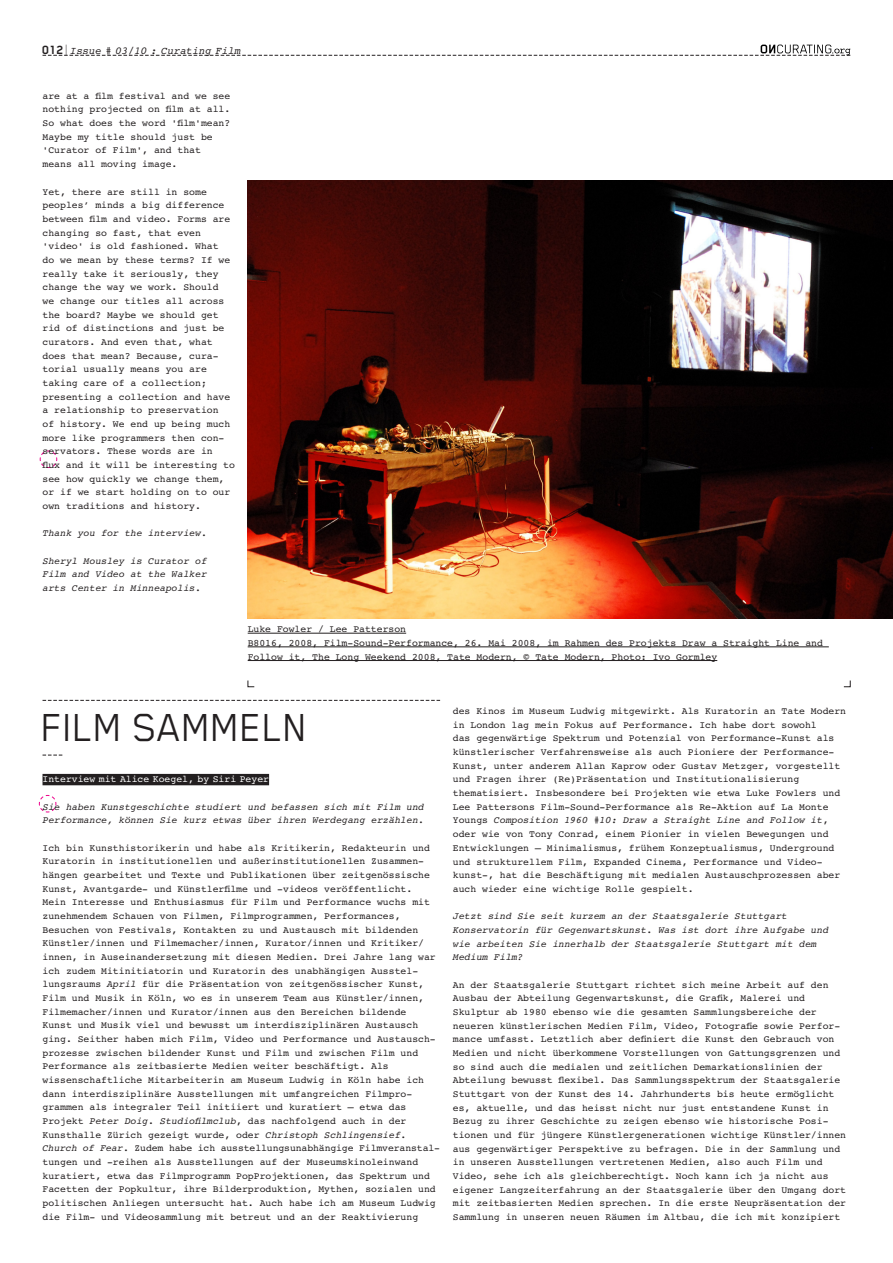
<style>
.page{position:relative;width:893px;height:1263px;background:#fff}
.page>*{position:absolute;margin:0;border:0;box-sizing:border-box;transform-origin:0 0}
.t1{font:45px "Blender";color:#231f20}
.t2{font:italic 10.5px "Courier 10 Pitch BT";color:#231f20}
.t3{font:9.75px/13.6px "Courier 10 Pitch BT";color:#231f20}
.t4{font:italic 9.75px/13.6px "Courier 10 Pitch BT";color:#231f20}
.t5{font:9.75px "Courier 10 Pitch BT";color:#fff}
.s1{font-family:"Blender";font-weight:700;font-style:normal;font-size:13.8px}
.s2{font-family:"Blender";font-weight:100;font-style:normal;font-size:13.8px}
.s3{font-style:italic}
</style>
<div class="page">
<svg style="left:40px;top:450px;width:17px;height:18px"></svg>
<svg style="left:39px;top:795px;width:17px;height:17px"></svg>
<div style="left:43px;top:774px;width:226px;height:11px;background:#231f20"></div>
<img style="left:248px;top:181px;width:645px;height:438px">
<svg style="left:247px;top:680px;width:8px;height:7px"></svg>
<svg style="left:843px;top:680px;width:8px;height:7px"></svg>
<hr style="left:248px;top:633px;width:158px;height:1px;background:#231f20">
<hr style="left:248px;top:646px;width:581px;height:1px;background:#231f20">
<hr style="left:248px;top:660px;width:469px;height:1px;background:#231f20">
<svg style="left:43px;top:755px;width:19px;height:1px"></svg>
<svg style="left:43px;top:700px;width:397px;height:1px"></svg>
<svg style="left:43px;top:45px;width:807px;height:11px"></svg>
<p class="t2" style="left:43px;top:45px;width:200px"><span class="s1">012</span> <span class="s2">|</span> Issue # 03/10 : Curating Film</p>
<p class="t3" style="left:43px;top:89px;width:189px">are at a film festival and we see nothing projected on film at all.<br>So what does the word 'film'mean?<br>Maybe my title should just be <span class="s3">'</span>Curator of Film<span class="s3">'</span>, and that means all moving image.</p>
<p class="t3" style="left:43px;top:185px;width:194px">Yet, there are still in some peoples’ minds a big difference between film and video. Forms are changing so fast, that even <span class="s3">'</span>video<span class="s3">'</span> is old fashioned. What<br>do we mean by these terms? If we really take it seriously, they change the way we work. Should<br>we change our titles all across the board? Maybe we should get rid of distinctions and just be curators. And even that, what does that mean? Because, cura&shy;torial usually means you are taking care of a collection; presenting a collection and have a relationship to preservation<br>of history. We end up being much more like programmers then con&shy;servators. These words are in<br>flux and it will be interesting to see how quickly we change them, or if we start holding on to our own traditions and history.</p>
<p class="t4" style="left:43px;top:527px;width:166px">Thank you for the interview.</p>
<p class="t4" style="left:43px;top:554px;width:166px;text-align:justify">Sheryl Mousley is Curator of Film and Video at the Walker arts Center in Minneapolis.</p>
<p class="t3" style="left:248px;top:623px;width:577px">Luke Fowler / Lee Patterson<br>B8016, 2008, Film-Sound-Performance, 26. Mai 2008, im Rahmen des Projekts Draw a Straight Line and<br>Follow it, The Long Weekend 2008, Tate Modern, © Tate Modern, Photo: Ivo Gormley</p>
<h1 class="t1" style="left:43px;top:701px;width:268px">FILM SAMMELN</h1>
<p class="t5" style="left:43px;top:774px;width:228px">Interview mit Alice Koegel, by Siri Peyer</p>
<p class="t4" style="left:43px;top:800px;width:383px">Sie haben Kunstgeschichte studiert und befassen sich mit Film und<br>Performance, können Sie kurz etwas über ihren Werdegang erzählen.</p>
<p class="t3" style="left:43px;top:841px;width:399px">Ich bin Kunsthistorikerin und habe als Kritikerin, Redakteurin und Kuratorin in institutionellen und außerinstitutionellen Zusammen&shy;hängen gearbeitet und Texte und Publikationen über zeitgenössische Kunst, Avantgarde- und Künstlerfilme und -videos veröffentlicht.<br>Mein Interesse und Enthusiasmus für Film und Performance wuchs mit zunehmendem Schauen von Filmen, Filmprogrammen, Performances, Besuchen von Festivals, Kontakten zu und Austausch mit bildenden Künstler/innen und Filmemacher/innen, Kurator/innen und Kritiker/ innen, in Auseinandersetzung mit diesen Medien. Drei Jahre lang war ich zudem Mitinitiatorin und Kuratorin des unabhängigen Ausstel&shy;lungsraums <span class="s3">April</span> für die Präsentation von zeitgenössischer Kunst, Film und Musik in Köln, wo es in unserem Team aus Künstler/innen, Filmemacher/innen und Kurator/innen aus den Bereichen bildende<br>Kunst und Musik viel und bewusst um interdisziplinären Austausch ging. Seither haben mich Film, Video und Performance und Austausch&shy;prozesse zwischen bildender Kunst und Film und zwischen Film und Performance als zeitbasierte Medien weiter beschäftigt. Als wissenschaftliche Mitarbeiterin am Museum Ludwig in Köln habe ich dann interdisziplinäre Ausstellungen mit umfangreichen Filmpro&shy;grammen als integraler Teil initiiert und kuratiert – etwa das Projekt <span class="s3">Peter Doig</span>. <span class="s3">Studiofilmclub</span>, das nachfolgend auch in der Kunsthalle Zürich gezeigt wurde, oder <span class="s3">Christoph Schlingensief.<br>Church of Fear.</span> Zudem habe ich ausstellungsunabhängige Filmveranstal&shy;tungen und -reihen als Ausstellungen auf der Museumskinoleinwand kuratiert, etwa das Filmprogramm PopProjektionen, das Spektrum und Facetten der Popkultur, ihre Bilderproduktion, Mythen, sozialen und politischen Anliegen untersucht hat. Auch habe ich am Museum Ludwig die Film- und Videosammlung mit betreut und an der Reaktivierung</p>
<p class="t3" style="left:453px;top:704px;width:395px">des Kinos im Museum Ludwig mitgewirkt. Als Kuratorin an Tate Modern in London lag mein Fokus auf Performance. Ich habe dort sowohl<br>das gegenwärtige Spektrum und Potenzial von Performance-Kunst als künstlerischer Verfahrensweise als auch Pioniere der Performance-Kunst, unter anderem Allan Kaprow oder Gustav Metzger, vorgestellt und Fragen ihrer (Re)Präsentation und Institutionalisierung thematisiert. Insbesondere bei Projekten wie etwa Luke Fowlers und Lee Pattersons Film-Sound-Performance als Re-Aktion auf La Monte Youngs <span class="s3">Composition 1960 #10: Draw a Straight Line and Follow it</span>, oder wie von Tony Conrad, einem Pionier in vielen Bewegungen und Entwicklungen – Minimalismus, frühem Konzeptualismus, Underground und strukturellem Film, Expanded Cinema, Performance und Video&shy;kunst-, hat die Beschäftigung mit medialen Austauschprozessen aber auch wieder eine wichtige Rolle gespielt.</p>
<p class="t4" style="left:453px;top:910px;width:377px">Jetzt sind Sie seit kurzem an der Staatsgalerie Stuttgart Konservatorin für Gegenwartskunst. Was ist dort ihre Aufgabe und wie arbeiten Sie innerhalb der Staatsgalerie Stuttgart mit dem Medium Film?</p>
<p class="t3" style="left:453px;top:978px;width:395px">An der Staatsgalerie Stuttgart richtet sich meine Arbeit auf den Ausbau der Abteilung Gegenwartskunst, die Grafik, Malerei und Skulptur ab 1980 ebenso wie die gesamten Sammlungsbereiche der neueren künstlerischen Medien Film, Video, Fotografie sowie Perfor&shy;mance umfasst. Letztlich aber definiert die Kunst den Gebrauch von Medien und nicht überkommene Vorstellungen von Gattungsgrenzen und so sind auch die medialen und zeitlichen Demarkationslinien der Abteilung bewusst flexibel. Das Sammlungsspektrum der Staatsgalerie Stuttgart von der Kunst des 14. Jahrhunderts bis heute ermöglicht es, aktuelle, und das heisst nicht nur just entstandene Kunst in Bezug zu ihrer Geschichte zu zeigen ebenso wie historische Posi&shy;tionen und für jüngere Künstlergenerationen wichtige Künstler/innen aus gegenwärtiger Perspektive zu befragen. Die in der Sammlung und in unseren Ausstellungen vertretenen Medien, also auch Film und Video, sehe ich als gleichberechtigt. Noch kann ich ja nicht aus eigener Langzeiterfahrung an der Staatsgalerie über den Umgang dort mit zeitbasierten Medien sprechen. In die erste Neupräsentation der Sammlung in unseren neuen Räumen im Altbau, die ich mit konzipiert</p>
</div>
